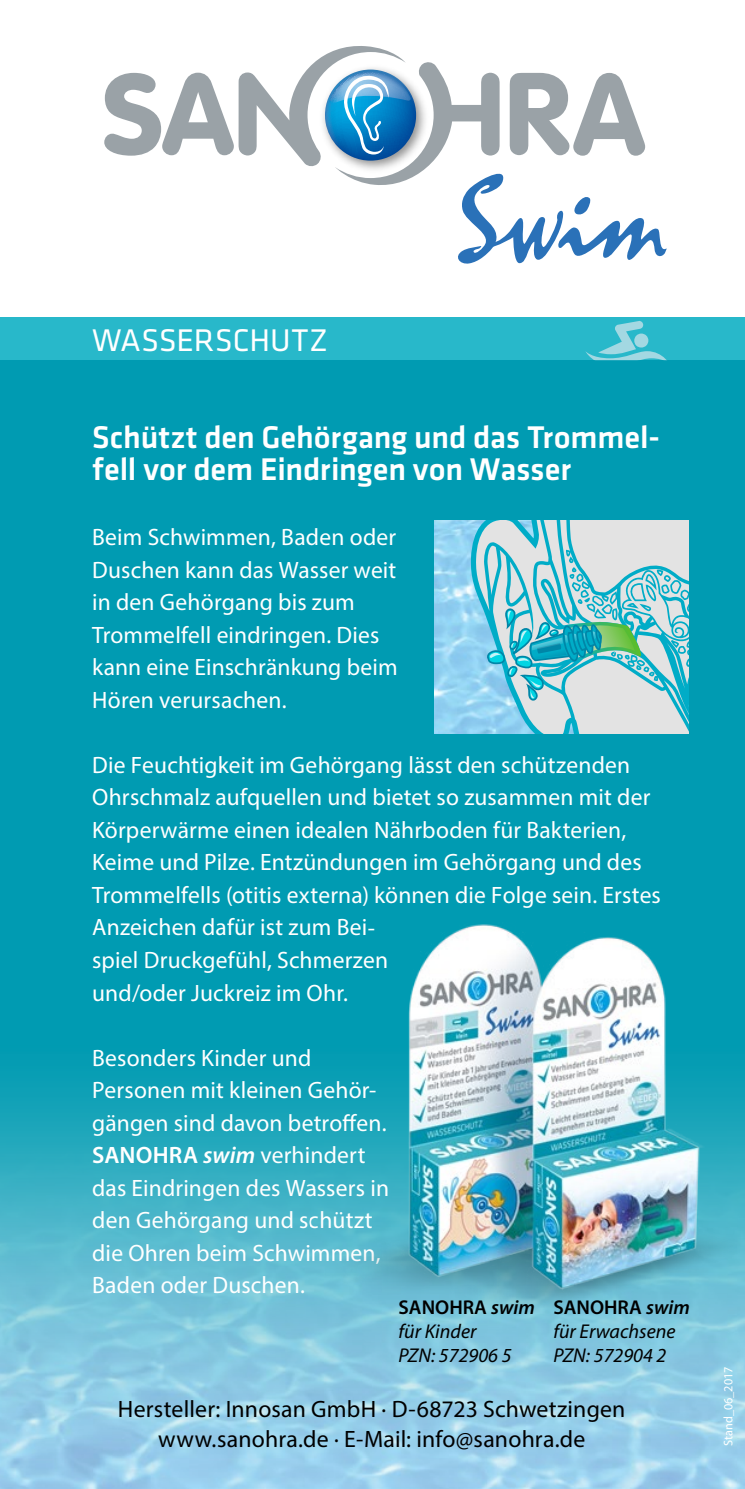
<style>
.page{position:relative;width:745px;height:1489px;background:#fff}
.page>*{position:absolute;margin:0;border:0;box-sizing:border-box;transform-origin:0 0}
.t1{font:500 32.5px/32.5px "Klavika";letter-spacing:-.005em;color:#fff}
.t2{font:32.5px "Klavika";color:#fff}
.t3{font:23.75px/32.5px "Myriad Pro";letter-spacing:.01em;color:#fff}
.t4{font:23.75px/30px "Myriad Pro";letter-spacing:.01em;color:#000;text-align:center}
.t5{font:italic 20px/23.8px "Myriad Pro";color:#000}
.t6{font:12.5px "Myriad Pro";color:#fff}
.s1{font-weight:600}
.s2{font-weight:600;font-style:italic}
.s3{font-weight:600;font-style:normal}
</style>
<div class="page">
<div style="left:0;top:318px;width:744px;height:1170px;background:#009bb2"></div>
<img style="left:0;top:1081px;width:744px;height:407px">
<div style="left:0;top:317px;width:744px;height:43px;background:#28b8ca"></div>
<svg style="left:585px;top:321px;width:82px;height:39px"></svg>
<svg style="left:104px;top:46px;width:562px;height:218px"></svg>
<svg style="left:434px;top:520px;width:253px;height:213px;background:#aed7e8"></svg>
<svg style="left:484px;top:556px;width:203px;height:147px;background:#8ccdd4"></svg>
<img style="left:310px;top:1189px;width:434px;height:136px">
<img style="left:372px;top:924px;width:349px;height:396px">
<h1 class="t2" style="left:92px;top:319px;width:237px">WASSERSCHUTZ</h1>
<h1 class="t1" style="left:92px;top:420px;width:569px">Schützt den Gehörgang und das Trommel&shy;fell vor dem Eindringen von Wasser</h1>
<p class="t3" style="left:92px;top:520px;width:307px">Beim Schwimmen, Baden oder<br>Duschen kann das Wasser weit in den Gehörgang bis zum<br>Trommelfell eindringen. Dies kann eine Einschränkung beim<br>Hören verursachen.</p>
<p class="t3" style="left:92px;top:748px;width:570px">Die Feuchtigkeit im Gehörgang lässt den schützenden Ohrschmalz aufquellen und bietet so zusammen mit der Körperwärme einen idealen Nährboden für Bakterien, Keime und Pilze. Entzündungen im Gehörgang und des Trommelfells (otitis externa) können die Folge sein. Erstes Anzeichen dafür ist zum Bei-<br>spiel Druckgefühl, Schmerzen<br>und/oder Juckreiz im Ohr.</p>
<p class="t3" style="left:92px;top:1040px;width:298px">Besonders Kinder und<br>Personen mit kleinen Gehör&shy;gängen sind davon betroffen.<br><span class="s1">SANOHRA</span> <span class="s2">swim</span> verhindert das Eindringen des Wassers in den Gehörgang und schützt die Ohren beim Schwimmen,<br>Baden oder Duschen.</p>
<p class="t5" style="left:398px;top:1295px;width:138px"><span class="s3">SANOHRA</span> <span class="s1">swim </span>für Kinder<br>PZN: 572906 5</p>
<p class="t5" style="left:553px;top:1295px;width:138px"><span class="s3">SANOHRA</span> <span class="s1">swim </span>für Erwachsene<br>PZN: 572904 2</p>
<p class="t4" style="left:118px;top:1393px;width:508px">Hersteller: Innosan GmbH · D-68723 Schwetzingen www.sanohra.de · E-Mail: info@sanohra.de</p>
<p class="t6" style="left:720px;top:1445px;width:81px;rotate:-90deg">Stand_06_2017</p>
</div>
